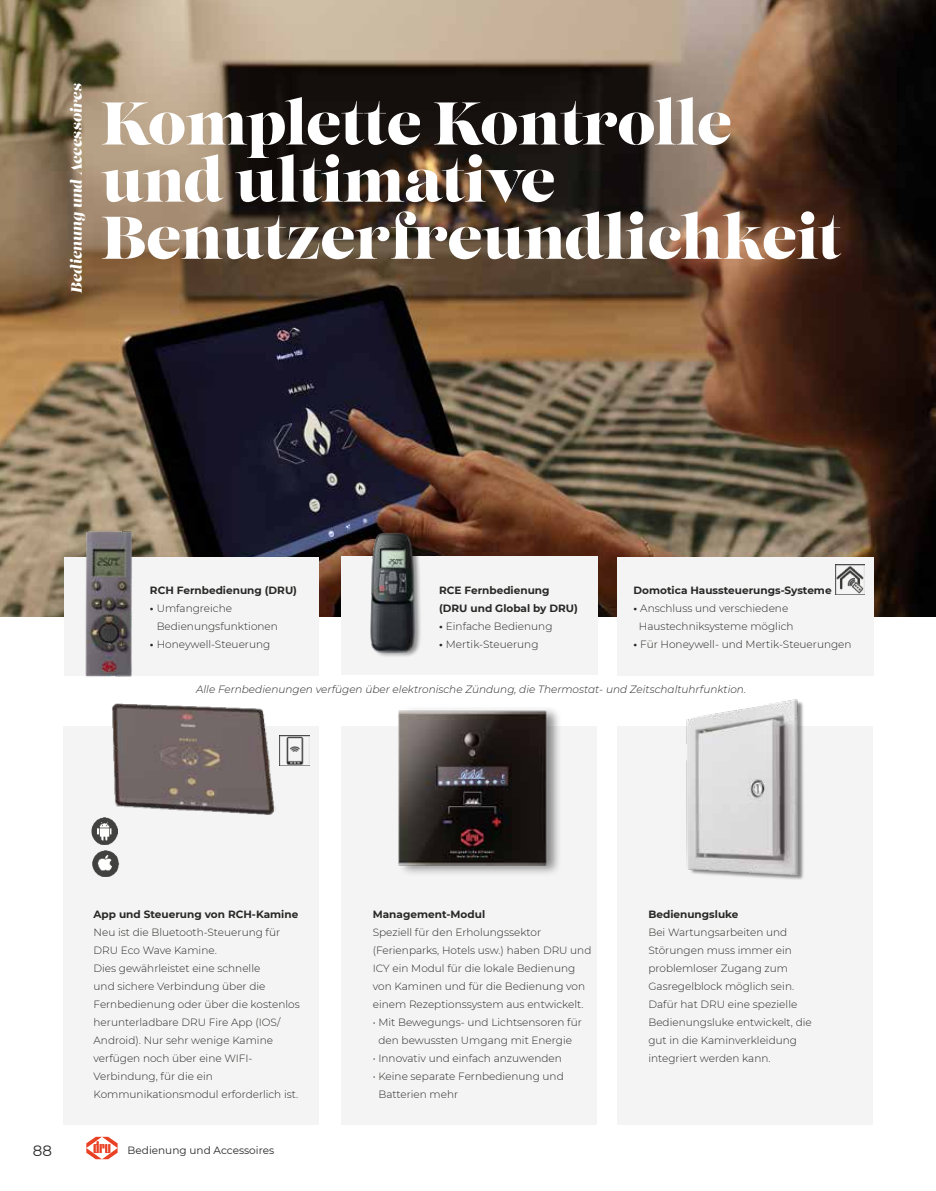
<style>
.page{position:relative;width:936px;height:1191px;background:#fff}
.page>*{position:absolute;margin:0;border:0;box-sizing:border-box;transform-origin:0 0}
.t1{font:60px/57.2px "Lust";color:#fff}
.t2{font:italic 15px "Lust";color:#fff}
.t3{font:15px "Montserrat";color:#282827}
.t4{font:300 10.5px/18px "Montserrat";color:#282827}
.t5{font:700 10.5px/18px "Montserrat";color:#282827}
.t6{font:italic 300 10.5px "Montserrat";color:#282827}
.t7{font:10.5px "Montserrat";color:#282827}
.s1{font-weight:700}
</style>
<div class="page">
<img style="left:0;top:0;width:935px;height:617px">
<div style="left:64px;top:557px;width:254px;height:118px;background:#f4f4f4"></div>
<div style="left:341px;top:557px;width:256px;height:118px;background:#f4f4f4"></div>
<img style="left:355px;top:519px;width:78px;height:138px">
<div style="left:617px;top:726px;width:255px;height:398px;background:#f4f4f4"></div>
<img style="left:686px;top:699px;width:118px;height:181px">
<div style="left:341px;top:726px;width:255px;height:398px;background:#f4f4f4"></div>
<img style="left:398px;top:709px;width:161px;height:165px">
<div style="left:64px;top:726px;width:255px;height:398px;background:#f4f4f4"></div>
<img style="left:112px;top:703px;width:163px;height:112px">
<img style="left:92px;top:850px;width:27px;height:26px">
<img style="left:91px;top:817px;width:27px;height:27px">
<img style="left:279px;top:735px;width:30px;height:30px">
<div style="left:617px;top:557px;width:256px;height:118px;background:#f4f4f4"></div>
<img style="left:835px;top:564px;width:29px;height:30px">
<img style="left:83px;top:525px;width:52px;height:152px">
<svg style="left:86px;top:1136px;width:32px;height:23px"></svg>
<h2 class="t2" style="left:67px;top:293px;width:212px;rotate:-90deg">Bedienung und Accessoires</h2>
<h1 class="t1" style="left:101px;top:97px;width:740px">Komplette Kontrolle und ultimative<br>Benutzerfreundlichkeit</h1>
<p class="t5" style="left:150px;top:581px;width:148px">RCH Fernbedienung (DRU)</p>
<p class="t4" style="left:157px;top:599px;width:123px;text-indent:-7px"><span class="s1">•</span> Umfangreiche<br>Bedienungsfunktionen</p>
<p class="t4" style="left:150px;top:635px;width:122px"><span class="s1">•</span> Honeywell-Steuerung</p>
<p class="t5" style="left:439px;top:581px;width:140px">RCE Fernbedienung (DRU und Global by DRU)</p>
<p class="t4" style="left:439px;top:617px;width:115px"><span class="s1">•</span> Einfache Bedienung</p>
<p class="t4" style="left:439px;top:635px;width:101px"><span class="s1">•</span> Mertik-Steuerung</p>
<p class="t5" style="left:633px;top:581px;width:200px">Domotica Haussteuerungs-Systeme</p>
<p class="t4" style="left:633px;top:599px;width:161px;text-align:center"><span class="s1">•</span> Anschluss und verschiedene<br>Haustechniksysteme möglich</p>
<p class="t4" style="left:633px;top:635px;width:219px"><span class="s1">•</span> Für Honeywell- und Mertik-Steuerungen</p>
<p class="t6" style="left:196px;top:682px;width:551px">Alle Fernbedienungen verfügen über elektronische Zündung, die Thermostat- und Zeitschaltuhrfunktion.</p>
<p class="t5" style="left:94px;top:905px;width:206px">App und Steuerung von RCH-Kamine</p>
<p class="t4" style="left:94px;top:923px;width:208px">Neu ist die Bluetooth-Steuerung für<br>DRU Eco Wave Kamine.<br>Dies gewährleistet eine schnelle<br>und sichere Verbindung über die<br>Fernbedienung oder über die kostenlos herunterladbare DRU Fire App (IOS/<br>Android). Nur sehr wenige Kamine verfügen noch über eine WIFI-<br>Verbindung, für die ein<br>Kommunikationsmodul erforderlich ist.</p>
<p class="t5" style="left:373px;top:905px;width:114px">Management-Modul</p>
<p class="t4" style="left:373px;top:923px;width:220px">Speziell für den Erholungssektor (Ferienparks, Hotels usw.) haben DRU und ICY ein Modul für die lokale Bedienung von Kaminen und für die Bedienung von einem Rezeptionssystem aus entwickelt.</p>
<p class="t4" style="left:373px;top:1013px;width:210px;text-align:center">• Mit Bewegungs- und Lichtsensoren für den bewussten Umgang mit Energie</p>
<p class="t4" style="left:373px;top:1049px;width:190px">• Innovativ und einfach anzuwenden</p>
<p class="t4" style="left:378px;top:1067px;width:187px;text-indent:-6px">• Keine separate Fernbedienung und<br>Batterien mehr</p>
<p class="t5" style="left:648px;top:905px;width:92px">Bedienungsluke</p>
<p class="t4" style="left:648px;top:923px;width:165px">Bei Wartungsarbeiten und<br>Störungen muss immer ein problemloser Zugang zum<br>Gasregelblock möglich sein.<br>Dafür hat DRU eine spezielle<br>Bedienungsluke entwickelt, die gut in die Kaminverkleidung integriert werden kann.</p>
<h2 class="t3" style="left:33px;top:1140px;width:21px">88</h2>
<p class="t7" style="left:128px;top:1142px;width:148px">Bedienung und Accessoires</p>
</div>
